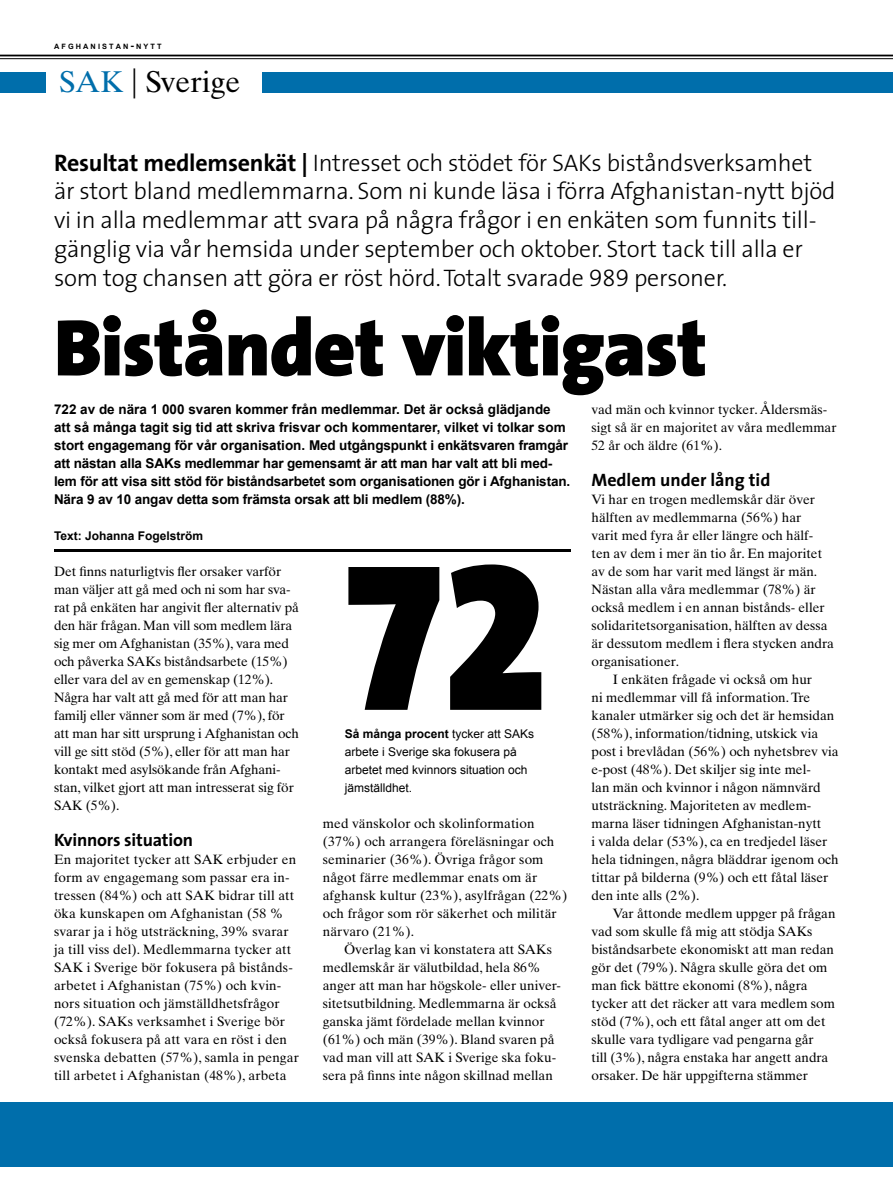
<style>
.page{position:relative;width:893px;height:1191px;background:#fff}
.page>*{position:absolute;margin:0;border:0;box-sizing:border-box;transform-origin:0 0}
.t1{font:211.5px "The Sans Black Caps";color:#000}
.t2{font:900 81px "The Sans";letter-spacing:-.015em;color:#000}
.t3{font:30px "Times Ten LT Std";color:#000}
.t4{font:300 24px/28.8px "The Sans";letter-spacing:-.01em;color:#000}
.t5{font:700 18px "The Sans";letter-spacing:-.01em;color:#000}
.t6{font:13.5px/18px "Times Ten LT Std";color:#000}
.t7{font:700 13.5px/18px "Arial";letter-spacing:-.01em;color:#000}
.t8{font:12px/18px "Arial";color:#000}
.t9{font:700 12px "Arial";color:#000}
.t10{font:700 7.35px "Arial";letter-spacing:.285em;color:#000}
.s1{font-size:10.5px}
.s2{color:#006eab}
.s3{font-weight:700}
.s4{font-family:"The Sans Light Caps";font-weight:400}
</style>
<div class="page">
<hr style="left:0;top:58px;width:893px;height:1px;background:#000">
<hr style="left:0;top:55px;width:893px;height:1px;background:#000">
<div style="left:0;top:1102px;width:893px;height:64px;background:#006eab"></div>
<div style="left:0;top:72px;width:45px;height:20px;background:#006eab"></div>
<div style="left:262px;top:72px;width:631px;height:20px;background:#006eab"></div>
<hr style="left:54px;top:549px;width:516px;height:3px;background:#000">
<p class="t10" style="left:54px;top:41px;width:109px">AFGHANISTAN<span class="s1">-</span>NYTT</p>
<h3 class="t3" style="left:59px;top:64px;width:183px"><span class="s2">SAK</span> | Sverige</h3>
<p class="t4" style="left:54px;top:147px;width:783px"><span class="s3">Resultat medlemsenkät |</span> Intresset och stödet för SAKs biståndsverksamhet är stort bland medlemmarna. Som ni kunde läsa i förra Afghanistan-nytt bjöd vi in alla medlemmar att svara på några frågor i en enkäten som funnits till&shy;gänglig via vår hemsida under september och oktober. Stort tack till alla er som tog chansen att göra er röst hörd. Totalt svarade <span class="s4">989</span> personer.</p>
<h2 class="t2" style="left:54px;top:279px;width:655px">Biståndet viktigast</h2>
<p class="t7" style="left:54px;top:401px;width:518px">722 av de nära 1 000 svaren kommer från medlemmar. Det är också glädjande att så många tagit sig tid att skriva frisvar och kommentarer, vilket vi tolkar som stort engagemang för vår organisation. Med utgångspunkt i enkätsvaren framgår att nästan alla SAKs medlemmar har gemensamt är att man har valt att bli med&shy;lem för att visa sitt stöd för biståndsarbetet som organisationen gör i Afghanistan.<br>Nära 9 av 10 angav detta som främsta orsak att bli medlem (88%).</p>
<p class="t9" style="left:54px;top:528px;width:151px">Text: Johanna Fogelström</p>
<h1 class="t1" style="left:345px;top:458px;width:204px">72</h1>
<p class="t8" style="left:345px;top:725px;width:191px"><span class="s3">Så många procent</span> tycker att SAKs arbete i Sverige ska fokusera på arbetet med kvinnors situation och jämställdhet.</p>
<p class="t6" style="left:54px;top:562px;width:246px">Det finns naturligtvis fler orsaker varför man väljer att gå med och ni som har sva&shy;rat på enkäten har angivit fler alternativ på den här frågan. Man vill som medlem lära sig mer om Afghanistan (35%), vara med och påverka SAKs biståndsarbete (15%) eller vara del av en gemenskap (12%).<br>Några har valt att gå med för att man har familj eller vänner som är med (7%), för att man har sitt ursprung i Afghanistan och vill ge sitt stöd (5%), eller för att man har kontakt med asylsökande från Afghani&shy;stan, vilket gjort att man intresserat sig för SAK (5%).</p>
<h3 class="t5" style="left:54px;top:825px;width:141px">Kvinnors situation</h3>
<p class="t6" style="left:54px;top:850px;width:246px">En majoritet tycker att SAK erbjuder en form av engagemang som passar era in&shy;tressen (84%) och att SAK bidrar till att öka kunskapen om Afghanistan (58 % svarar ja i hög utsträckning, 39% svarar ja till viss del). Medlemmarna tycker att SAK i Sverige bör fokusera på bistånds&shy;arbetet i Afghanistan (75%) och kvin&shy;nors situation och jämställdhetsfrågor (72%). SAKs verksamhet i Sverige bör också fokusera på att vara en röst i den svenska debatten (57%), samla in pengar till arbetet i Afghanistan (48%), arbeta</p>
<p class="t6" style="left:323px;top:814px;width:246px">med vänskolor och skolinformation (37%) och arrangera föreläsningar och seminarier (36%). Övriga frågor som något färre medlemmar enats om är afghansk kultur (23%), asylfrågan (22%) och frågor som rör säkerhet och militär närvaro (21%).</p>
<p class="t6" style="left:323px;top:940px;width:240px;text-indent:21px">Överlag kan vi konstatera att SAKs medlemskår är välutbildad, hela 86% anger att man har högskole- eller univer&shy;sitetsutbildning. Medlemmarna är också ganska jämt fördelade mellan kvinnor (61%) och män (39%). Bland svaren på vad man vill att SAK i Sverige ska foku&shy;sera på finns inte någon skillnad mellan</p>
<p class="t6" style="left:591px;top:400px;width:247px">vad män och kvinnor tycker. Åldersmäs&shy;sigt så är en majoritet av våra medlemmar<br>52 år och äldre (61%).</p>
<h3 class="t5" style="left:591px;top:465px;width:180px">Medlem under lång tid</h3>
<p class="t6" style="left:591px;top:490px;width:225px">Vi har en trogen medlemskår där över</p>
<p class="t6" style="left:591px;top:508px;width:211px">hälften av medlemmarna (56%) har</p>
<p class="t6" style="left:591px;top:526px;width:223px">varit med fyra år eller längre och hälf-</p>
<p class="t6" style="left:591px;top:544px;width:232px">ten av dem i mer än tio år. En majoritet</p>
<p class="t6" style="left:591px;top:562px;width:227px">av de som har varit med längst är män.</p>
<p class="t6" style="left:591px;top:580px;width:226px">Nästan alla våra medlemmar (78%) är</p>
<p class="t6" style="left:591px;top:598px;width:235px">också medlem i en annan bistånds- eller</p>
<p class="t6" style="left:591px;top:616px;width:237px">solidaritetsorganisation, hälften av dessa</p>
<p class="t6" style="left:591px;top:634px;width:244px">är dessutom medlem i flera stycken andra</p>
<p class="t6" style="left:591px;top:652px;width:89px">organisationer.</p>
<p class="t6" style="left:613px;top:670px;width:201px">I enkäten frågade vi också om hur</p>
<p class="t6" style="left:591px;top:688px;width:220px">ni medlemmar vill få information. Tre</p>
<p class="t6" style="left:591px;top:706px;width:244px">kanaler utmärker sig och det är hemsidan</p>
<p class="t6" style="left:591px;top:724px;width:228px">(58%), information/tidning, utskick via</p>
<p class="t6" style="left:591px;top:742px;width:249px">post i brevlådan (56%) och nyhetsbrev via</p>
<p class="t6" style="left:591px;top:760px;width:221px">e-post (48%). Det skiljer sig inte mel-</p>
<p class="t6" style="left:591px;top:778px;width:231px">lan män och kvinnor i någon nämnvärd</p>
<p class="t6" style="left:591px;top:796px;width:221px">utsträckning. Majoriteten av medlem-</p>
<p class="t6" style="left:591px;top:814px;width:231px">marna läser tidningen Afghanistan-nytt</p>
<p class="t6" style="left:591px;top:832px;width:237px">i valda delar (53%), ca en tredjedel läser</p>
<p class="t6" style="left:591px;top:850px;width:249px">hela tidningen, några bläddrar igenom och</p>
<p class="t6" style="left:591px;top:868px;width:238px">tittar på bilderna (9%) och ett fåtal läser</p>
<p class="t6" style="left:591px;top:886px;width:110px">den inte alls (2%).</p>
<p class="t6" style="left:613px;top:904px;width:224px">Var åttonde medlem uppger på frågan</p>
<p class="t6" style="left:591px;top:922px;width:222px">vad som skulle få mig att stödja SAKs</p>
<p class="t6" style="left:591px;top:940px;width:244px">biståndsarbete ekonomiskt att man redan</p>
<p class="t6" style="left:591px;top:958px;width:237px">gör det (79%). Några skulle göra det om</p>
<p class="t6" style="left:591px;top:976px;width:217px">man fick bättre ekonomi (8%), några</p>
<p class="t6" style="left:591px;top:994px;width:245px">tycker att det räcker att vara medlem som</p>
<p class="t6" style="left:591px;top:1012px;width:235px">stöd (7%), och ett fåtal anger att om det</p>
<p class="t6" style="left:591px;top:1030px;width:224px">skulle vara tydligare vad pengarna går</p>
<p class="t6" style="left:591px;top:1048px;width:238px">till (3%), några enstaka har angett andra</p>
<p class="t6" style="left:591px;top:1066px;width:218px">orsaker. De här uppgifterna stämmer</p>
</div>
